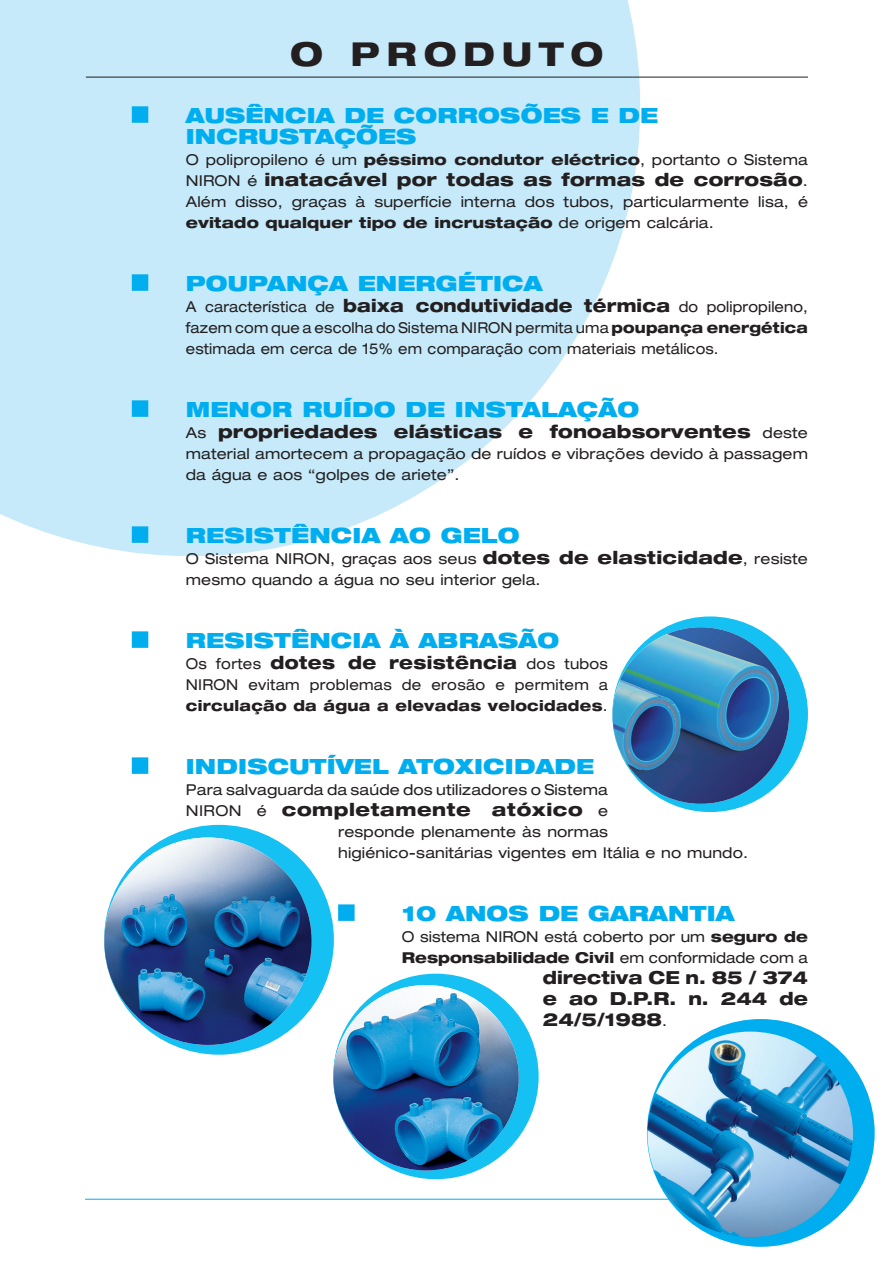
<style>
.page{position:relative;width:893px;height:1263px;background:#fff}
.page>*{position:absolute;margin:0;border:0;box-sizing:border-box;transform-origin:0 0}
.t1{font:800 expanded 33px "Helvetica Neue LT Std";letter-spacing:.2em;color:#231f20}
.t2{font:900 expanded 21px "Helvetica Neue LT Std";letter-spacing:.01em;color:#00aeef}
.t3{font:800 expanded 18px/21px "Helvetica Neue LT Std";letter-spacing:.01em;color:#231f20;text-align:justify}
.t4{font:800 expanded 18px "Helvetica Neue LT Std";letter-spacing:.01em;color:#231f20;scale:.95 1}
.t5{font:800 expanded 18px "Helvetica Neue LT Std";letter-spacing:.03em;color:#231f20}
.t6{font:expanded 15px/21px "Helvetica Neue LT Std";letter-spacing:.01em;color:#231f20}
.t7{font:expanded 15px/21px "Helvetica Neue LT Std";letter-spacing:.01em;color:#231f20;text-align:justify;scale:.94 1}
.t8{font:expanded 15px/21px "Helvetica Neue LT Std";letter-spacing:.01em;color:#231f20;scale:.95 1}
.s1{font-weight:800}
.s2{font-weight:400;font-size:15px}
.s3{font-weight:800;font-size:18px}
</style>
<div class="page">
<hr style="left:85px;top:1199px;width:723px;height:1px;background:#00aeef">
<svg style="left:0;top:0;width:640px;height:556px;background:#cdecfa"></svg>
<hr style="left:86px;top:77px;width:722px;height:1px;background:#231f20">
<div style="left:647px;top:1019px;width:228px;height:228px;background:#00aeef;border-radius:50%"></div>
<img style="left:647px;top:1031px;width:206px;height:206px;border-radius:50%">
<div style="left:133px;top:107px;width:15px;height:15px;background:#00aeef"></div>
<div style="left:132px;top:106px;width:16px;height:17px;border:2px solid #00aeef"></div>
<div style="left:133px;top:275px;width:15px;height:15px;background:#00aeef"></div>
<div style="left:132px;top:274px;width:16px;height:17px;border:2px solid #00aeef"></div>
<div style="left:133px;top:401px;width:15px;height:15px;background:#00aeef"></div>
<div style="left:132px;top:400px;width:16px;height:17px;border:2px solid #00aeef"></div>
<div style="left:133px;top:527px;width:15px;height:15px;background:#00aeef"></div>
<div style="left:132px;top:526px;width:16px;height:17px;border:2px solid #00aeef"></div>
<div style="left:133px;top:632px;width:15px;height:15px;background:#00aeef"></div>
<div style="left:132px;top:631px;width:16px;height:17px;border:2px solid #00aeef"></div>
<div style="left:133px;top:758px;width:15px;height:15px;background:#00aeef"></div>
<div style="left:132px;top:757px;width:16px;height:17px;border:2px solid #00aeef"></div>
<div style="left:339px;top:905px;width:15px;height:15px;background:#00aeef"></div>
<div style="left:338px;top:904px;width:17px;height:17px;border:2px solid #00aeef"></div>
<div style="left:104px;top:825px;width:230px;height:230px;background:#15c0f2;border-radius:50%"></div>
<img style="left:104px;top:837px;width:208px;height:208px;border-radius:50%">
<div style="left:612px;top:616px;width:196px;height:196px;background:#15c0f2;border-radius:50%"></div>
<img style="left:612px;top:627px;width:177px;height:177px;border-radius:50%">
<div style="left:333px;top:974px;width:206px;height:205px;background:#15c0f2;border-radius:50%"></div>
<img style="left:333px;top:985px;width:186px;height:185px;border-radius:50%">
<h1 class="t1" style="left:290px;top:33px;width:315px">O PRODUTO</h1>
<h2 class="t2" style="left:186px;top:102px;width:252px">AUSÊNCIA DE CORROS</h2>
<h2 class="t2" style="left:521px;top:102px;width:139px">ÕES E DE</h2>
<h2 class="t2" style="left:186px;top:123px;width:73px">INCRUST</h2>
<h2 class="t2" style="left:316px;top:123px;width:101px">AÇÕES</h2>
<p class="t6" style="left:186px;top:149px;width:624px">O polipropileno é um <span class="s1">péssimo condutor eléctrico</span>, portanto o Sistema</p>
<p class="t3" style="left:186px;top:168px;width:624px"><span class="s2">NIRON é</span> inatacável por todas as formas de corrosão<span class="s2">.</span></p>
<p class="t6" style="left:186px;top:191px;width:624px">Além disso, graças à superfície interna dos tubos, particularmente lisa, é <span class="s1">evitado qualquer tipo de incrustação</span> de origem calcária.</p>
<h2 class="t2" style="left:186px;top:270px;width:22px">POUP</h2>
<h2 class="t2" style="left:267px;top:270px;width:277px">ANÇA ENERGÉTICA</h2>
<p class="t7" style="left:186px;top:296px;width:663px">A característica de <span class="s3">baixa condutividade térmica</span> do polipropileno, fazem com que a escolha do Sistema NIRON permita uma <span class="s1">poupança energética </span>estimada em cerca de 15% em comparação com materiais metálicos.</p>
<h2 class="t2" style="left:186px;top:396px;width:84px">MENORRU</h2>
<h2 class="t2" style="left:343px;top:396px;width:296px">ÍDO DE INSTALAÇÃO</h2>
<p class="t3" style="left:186px;top:420px;width:624px"><span class="s2">As</span> propriedades elásticas e fonoabsorventes <span class="s2">deste</span></p>
<p class="t6" style="left:186px;top:443px;width:624px">material amortecem a propagação de ruídos e vibrações devido à passagem da água e aos “golpes de ariete”.</p>
<h2 class="t2" style="left:186px;top:522px;width:315px">RESISTÊNCIA AO GELO</h2>
<p class="t6" style="left:186px;top:548px;width:624px">O Sistema NIRON, graças aos seus <span class="s3">dotes de elasticidade</span>, resiste mesmo quando a água no seu interior gela.</p>
<h2 class="t2" style="left:186px;top:627px;width:373px">RESISTÊNCIA À ABRASÃO</h2>
<p class="t4" style="left:186px;top:651px;width:446px"><span class="s2">Os fortes</span> dotes de resistência <span class="s2">dos tubos</span></p>
<p class="t8" style="left:186px;top:674px;width:446px">NIRON evitam problemas de erosão e permitem a <span class="s1">circulação da água a elevadas velocidades</span>.</p>
<h2 class="t2" style="left:186px;top:753px;width:410px">INDISCUTÍVEL ATOXICIDADE</h2>
<p class="t6" style="left:186px;top:779px;width:424px">Para salvaguarda da saúde dos utilizadores o Sistema</p>
<p class="t5" style="left:186px;top:798px;width:424px"><span class="s2">NIRON é</span> completamente atóxico <span class="s2">e</span></p>
<p class="t6" style="left:338px;top:821px;width:411px">responde plenamente às normas higiénico-sanitárias vigentes em Itália e no mundo.</p>
<h2 class="t2" style="left:402px;top:900px;width:100px">10 ANOS</h2>
<h2 class="t2" style="left:539px;top:900px;width:197px">DE GARANTIA</h2>
<p class="t6" style="left:402px;top:926px;width:408px">O sistema NIRON está coberto por um <span class="s1">seguro de<br>Responsabilidade Civil</span> em conformidade com a</p>
<p class="t3" style="left:543px;top:966px;width:267px">directiva CE n. 85 / 374 e ao D.P.R. n. 244 de 24/5/1988<span class="s2">.</span></p>
</div>
